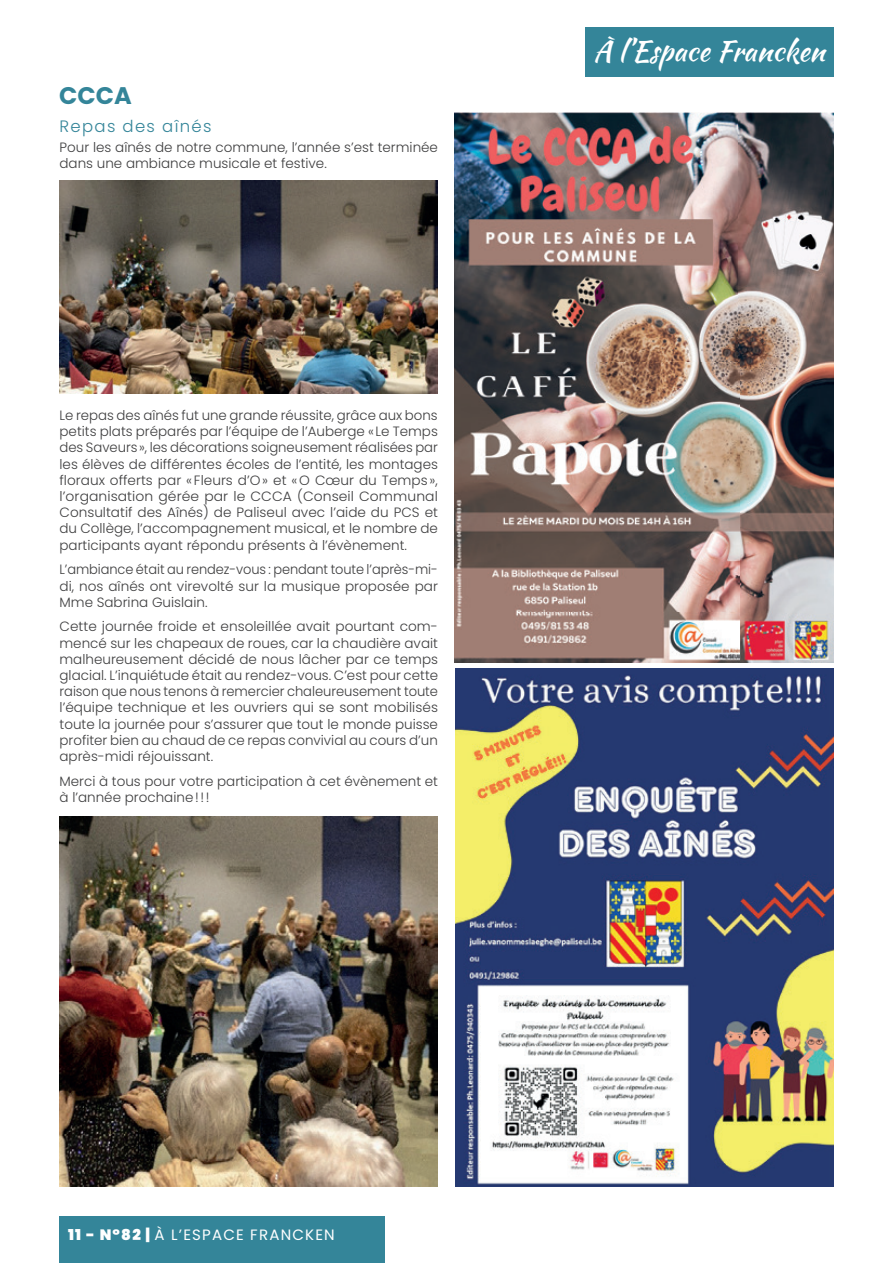
<style>
.page{position:relative;width:893px;height:1263px;background:#fff}
.page>*{position:absolute;margin:0;border:0;box-sizing:border-box;transform-origin:0 0}
.t1{font:28.5px "Kaushan Script";color:#fff}
.t2{font:700 24px "Poppins";color:#348599}
.t3{font:300 16.5px "Poppins";letter-spacing:.08em;color:#348599}
.t4{font:15px "Poppins";letter-spacing:.08em;color:#fff}
.t5{font:300 13.5px/16.2px "Poppins";color:#3e3e3f}
.t6{font:300 13.5px/16.2px "Poppins";color:#3e3e3f;text-align:justify;scale:.96 1}
.s1{font-weight:900}
</style>
<div class="page">
<div style="left:585px;top:27px;width:248px;height:50px;background:#348599"></div>
<div style="left:60px;top:1216px;width:325px;height:47px;background:#348599"></div>
<img style="left:455px;top:113px;width:378px;height:550px">
<img style="left:455px;top:668px;width:378px;height:518px">
<img style="left:60px;top:816px;width:378px;height:370px">
<img style="left:60px;top:181px;width:378px;height:212px">
<h2 class="t2" style="left:59px;top:82px;width:74px">CCCA</h2>
<p class="t3" style="left:60px;top:116px;width:154px">Repas des aînés</p>
<p class="t5" style="left:60px;top:140px;width:380px">Pour les aînés de notre commune, l’année s’est terminée dans une ambiance musicale et festive.</p>
<p class="t5" style="left:60px;top:407px;width:380px;text-align:justify">Le repas des aînés fut une grande réussite, grâce aux bons petits plats préparés par l’équipe de l’Auberge « Le Temps des Saveurs », les décorations soigneusement réalisées par les élèves de différentes écoles de l’entité, les montages floraux offerts par « Fleurs d’O » et « O Cœur du Temps », l’organisation gérée par le CCCA (Conseil Communal Consultatif des Aînés) de Paliseul avec l’aide du PCS et du Collège, l’accompagnement musical, et le nombre de participants ayant répondu présents à l’évènement.</p>
<p class="t6" style="left:60px;top:562px;width:396px">L’ambiance était au rendez-vous : pendant toute l’après-mi&shy;di, nos aînés ont virevolté sur la musique proposée par Mme Sabrina Guislain.</p>
<p class="t5" style="left:60px;top:619px;width:380px;text-align:justify">Cette journée froide et ensoleillée avait pourtant com&shy;mencé sur les chapeaux de roues, car la chaudière avait malheureusement décidé de nous lâcher par ce temps glacial. L’inquiétude était au rendez-vous. C’est pour cette raison que nous tenons à remercier chaleureusement toute l’équipe technique et les ouvriers qui se sont mobilisés toute la journée pour s’assurer que tout le monde puisse profiter bien au chaud de ce repas convivial au cours d’un après-midi réjouissant.</p>
<p class="t5" style="left:60px;top:773px;width:380px">Merci à tous pour votre participation à cet évènement et à l’année prochaine ! ! !</p>
<h1 class="t1" style="left:593px;top:31px;width:233px">À l’Espace Francken</h1>
<p class="t4" style="left:68px;top:1226px;width:268px"><span class="s1">11 - N°82 |</span> À L’ESPACE FRANCKEN</p>
</div>
